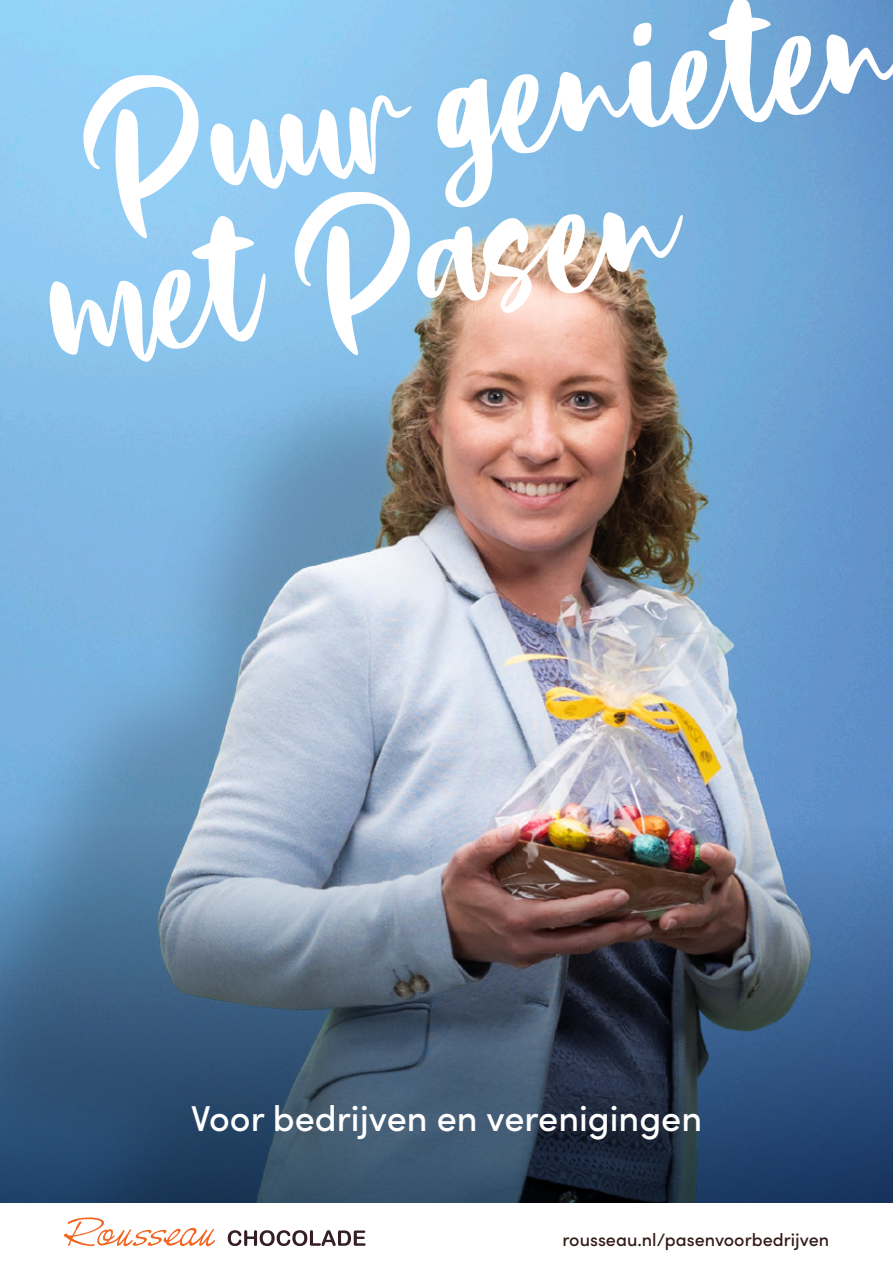
<style>
.page{position:relative;width:893px;height:1263px;background:#fff}
.page>*{position:absolute;margin:0;border:0;box-sizing:border-box;transform-origin:0 0}
.t1{font:142.5px "Briasantika";color:#fff}
.t2{font:500 36px "Sofia Pro";color:#fff}
.t3{font:500 18px "Sofia Pro";color:#321b19}
</style>
<div class="page">
<img style="left:0;top:0;width:893px;height:147px">
<img style="left:0;top:147px;width:893px;height:675px">
<img style="left:0;top:822px;width:893px;height:381px">
<svg style="left:228px;top:1230px;width:138px;height:16px"></svg>
<svg style="left:64px;top:1217px;width:151px;height:29px"></svg>
<p class="t1" style="left:70px;top:48px;width:827px;rotate:-8deg">Puur genieten</p>
<p class="t1" style="left:36px;top:199px;width:635px;rotate:-8deg">met Pasen</p>
<p class="t2" style="left:191px;top:1092px;width:513px">Voor bedrijven en verenigingen</p>
<p class="t3" style="left:562px;top:1226px;width:268px">rousseau.nl/pasenvoorbedrijven</p>
</div>
